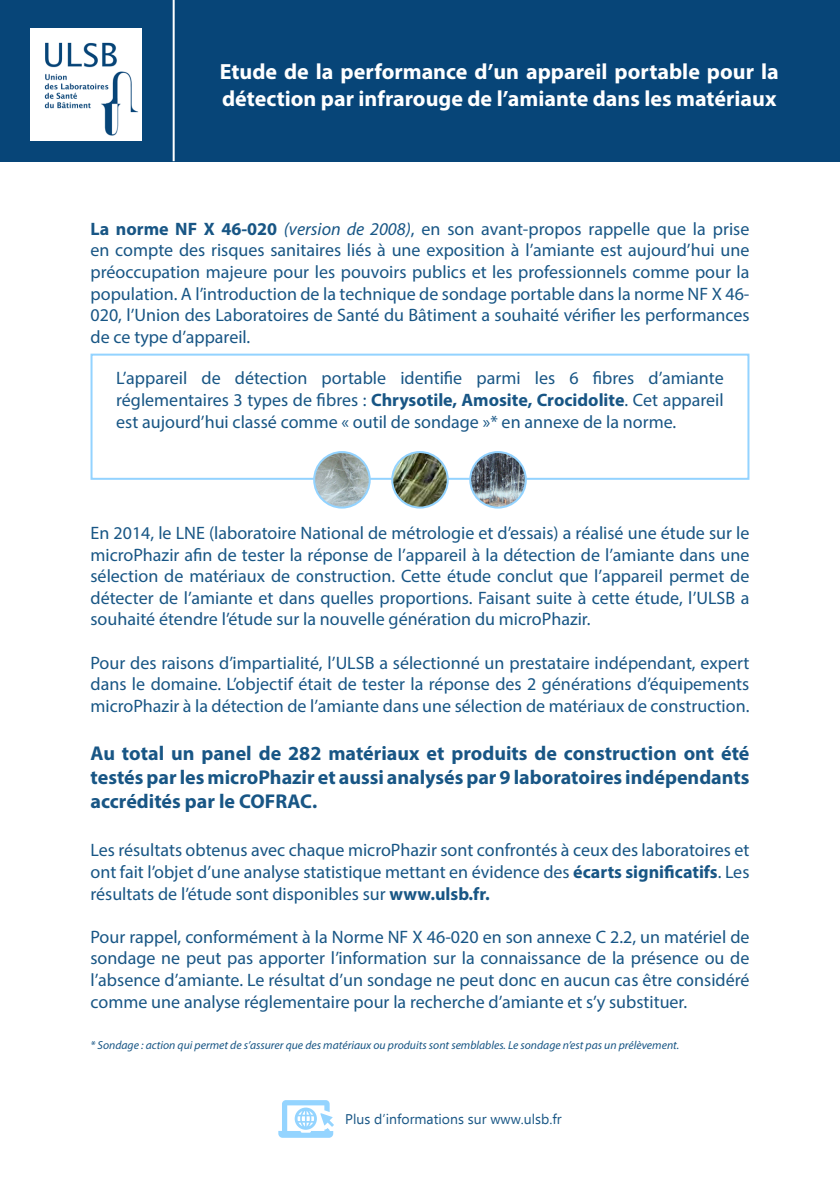
<style>
.page{position:relative;width:840px;height:1191px;background:#fff}
.page>*{position:absolute;margin:0;border:0;box-sizing:border-box;transform-origin:0 0}
.t1{font:700 22px/26.4px "Myriad Pro";color:#fff}
.t2{font:700 20px/24px "Myriad Pro";color:#185685;text-align:justify}
.t3{font:18px/21.6px "Myriad Pro";color:#185685;text-align:justify}
.t4{font:14px "Ebrima";color:#185685}
.t5{font:italic 11.6px "Myriad Pro";color:#185685}
.s1{font-weight:700}
.s2{font-style:italic}
</style>
<div class="page">
<div style="left:0;top:0;width:839px;height:161px;background:#074578"></div>
<img style="left:31px;top:28px;width:111px;height:112px">
<hr style="left:172px;top:0;width:2px;height:161px;background:#fff">
<svg style="left:278px;top:1100px;width:56px;height:37px"></svg>
<div style="left:90px;top:353px;width:659px;height:127px;border:2px solid #93d3ff"></div>
<img style="left:314px;top:452px;width:55px;height:55px;border-radius:28px">
<div style="left:313px;top:451px;width:57px;height:57px;border:2px solid #93d3ff;border-radius:50%"></div>
<img style="left:392px;top:452px;width:55px;height:55px;border-radius:28px">
<div style="left:391px;top:451px;width:57px;height:57px;border:2px solid #93d3ff;border-radius:50%"></div>
<img style="left:470px;top:452px;width:55px;height:55px;border-radius:28px">
<div style="left:469px;top:451px;width:57px;height:57px;border:2px solid #93d3ff;border-radius:50%"></div>
<p class="t1" style="left:220px;top:58px;width:560px">Etude de la performance d’un appareil portable pour la détection par infrarouge de l’amiante dans les matériaux</p>
<p class="t3" style="left:90px;top:217px;width:660px"><span class="s1">La norme NF X 46-020</span> <span class="s2">(version de 2008)</span>, en son avant-propos rappelle que la prise en compte des risques sanitaires liés à une exposition à l’amiante est aujourd’hui une préoccupation majeure pour les pouvoirs publics et les professionnels comme pour la population. A l’introduction de la technique de sondage portable dans la norme NF X 46- 020, l’Union des Laboratoires de Santé du Bâtiment a souhaité vérifier les performances de ce type d’appareil.</p>
<p class="t3" style="left:116px;top:367px;width:608px">L’appareil de détection portable identifie parmi les 6 fibres d’amiante réglementaires 3 types de fibres : <span class="s1">Chrysotile, Amosite, Crocidolite</span>. Cet appareil est aujourd’hui classé comme « outil de sondage »* en annexe de la norme.</p>
<p class="t3" style="left:90px;top:522px;width:660px">En 2014, le LNE (laboratoire National de métrologie et d’essais) a réalisé une étude sur le microPhazir afin de tester la réponse de l’appareil à la détection de l’amiante dans une sélection de matériaux de construction. Cette étude conclut que l’appareil permet de détecter de l’amiante et dans quelles proportions. Faisant suite à cette étude, l’ULSB a souhaité étendre l’étude sur la nouvelle génération du microPhazir.</p>
<p class="t3" style="left:90px;top:651px;width:660px">Pour des raisons d’impartialité, l’ULSB a sélectionné un prestataire indépendant, expert dans le domaine. L’objectif était de tester la réponse des 2 générations d’équipements microPhazir à la détection de l’amiante dans une sélection de matériaux de construction.</p>
<p class="t2" style="left:90px;top:740px;width:660px">Au total un panel de 282 matériaux et produits de construction ont été testés par les microPhazir et aussi analysés par 9 laboratoires indépendants accrédités par le COFRAC.</p>
<p class="t3" style="left:90px;top:839px;width:660px">Les résultats obtenus avec chaque microPhazir sont confrontés à ceux des laboratoires et ont fait l’objet d’une analyse statistique mettant en évidence des <span class="s1">écarts significatifs</span>. Les résultats de l’étude sont disponibles sur <span class="s1">www.ulsb.fr.</span></p>
<p class="t3" style="left:90px;top:925px;width:660px">Pour rappel, conformément à la Norme NF X 46-020 en son annexe C 2.2, un matériel de sondage ne peut pas apporter l’information sur la connaissance de la présence ou de l’absence d’amiante. Le résultat d’un sondage ne peut donc en aucun cas être considéré comme une analyse réglementaire pour la recherche d’amiante et s’y substituer.</p>
<p class="t5" style="left:90px;top:1038px;width:590px">* Sondage : action qui permet de s’assurer que des matériaux ou produits sont semblables. Le sondage n’est pas un prélèvement.</p>
<p class="t4" style="left:345px;top:1109px;width:218px">Plus d’informations sur www.ulsb.fr</p>
</div>
